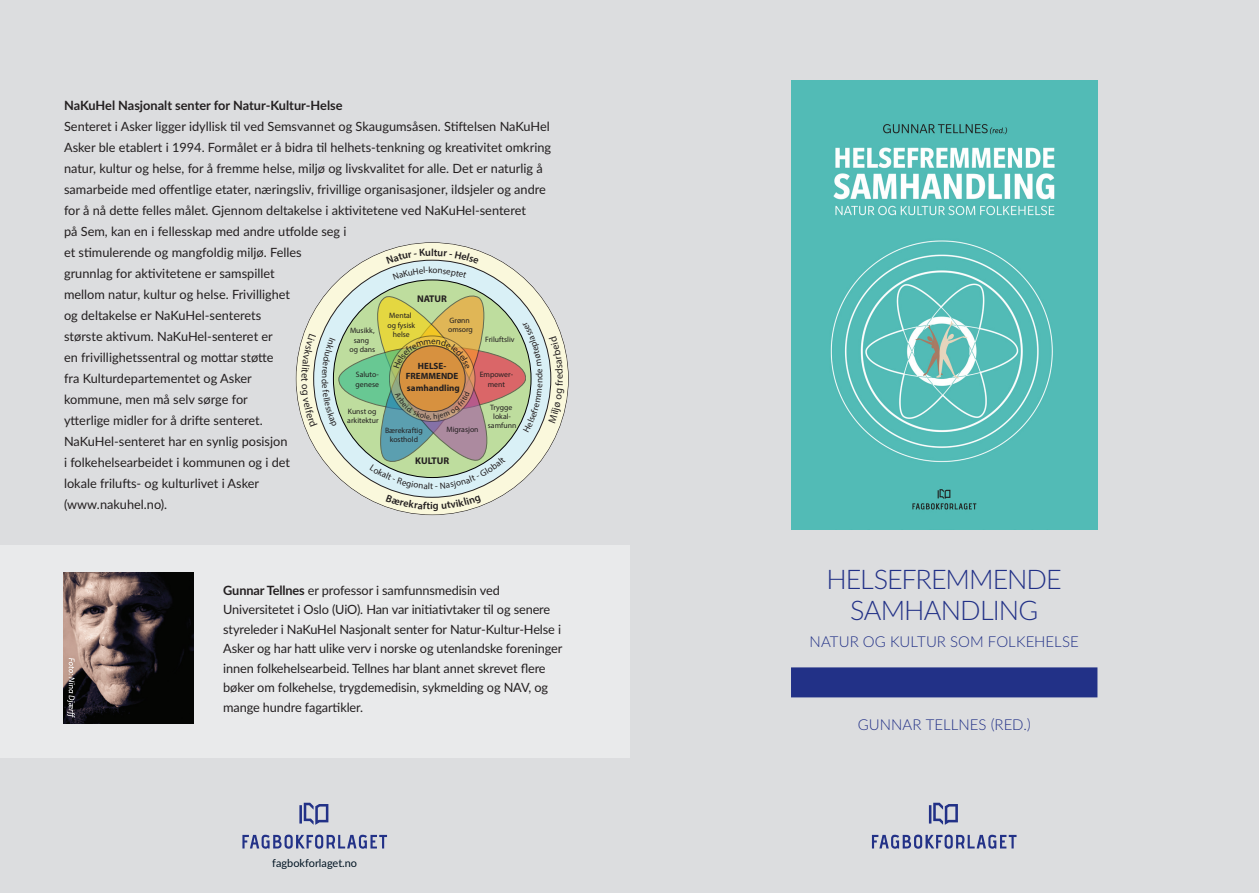
<style>
.page{position:relative;width:1259px;height:893px;background:#fff}
.page>*{position:absolute;margin:0;border:0;box-sizing:border-box;transform-origin:0 0}
.t1{font:300 27px/31.5px "Lato";letter-spacing:-.035em;color:#223187;text-align:center}
.t2{font:300 15px "Lato";letter-spacing:.005em;color:#223187}
.t3{font:12.75px/21px "Lato";color:#231f20}
.t4{font:700 12.75px "Lato";color:#231f20}
.t5{font:10.95px "Lato";color:#001322}
.t6{font:700 9.75px "Myriad Pro";color:#231f20}
.t7{font:700 9px/11.1px "Myriad Pro";color:#231f20;text-align:center}
.t8{font:7.8px/9.3px "Myriad Pro";color:#231f20;text-align:center}
.s1{font-weight:700}
</style>
<div class="page">
<div style="left:0;top:0;width:1259px;height:893px;background:linear-gradient(to right,#e0e1e2,#dcdddf)"></div>
<svg style="left:872px;top:803px;width:144px;height:46px;background:#bdc0d0"></svg>
<img style="left:791px;top:80px;width:306px;height:450px">
<div style="left:791px;top:667px;width:306px;height:30px;background:#223187"></div>
<svg style="left:242px;top:803px;width:145px;height:46px;background:#bdc0d0"></svg>
<img style="left:64px;top:573px;width:129px;height:150px">
<svg style="left:67px;top:658px;width:8px;height:60px"></svg>
<svg style="left:313px;top:260px;width:238px;height:237px;background:#dee3dc"></svg>
<div style="left:333px;top:280px;width:198px;height:197px;background:#bedd9e;border-radius:50%"></div>
<svg style="left:548px;top:337px;width:16px;height:86px"></svg>
<svg style="left:386px;top:248px;width:93px;height:32px;background:#e0ebe1"></svg>
<svg style="left:300px;top:296px;width:242px;height:215px"></svg>
<p class="t4" style="left:64px;top:96px;width:280px">NaKuHel Nasjonalt senter for Natur-Kultur-Helse</p>
<p class="t3" style="left:64px;top:116px;width:488px">Senteret i Asker ligger idyllisk til ved Semsvannet og Skaugumsåsen. Stiftelsen NaKuHel Asker ble etablert i 1994. Formålet er å bidra til helhets-tenkning og kreativitet omkring natur, kultur og helse, for å fremme helse, miljø og livskvalitet for alle. Det er naturlig å samarbeide med offentlige etater, næringsliv, frivillige organisasjoner, ildsjeler og andre for å nå dette felles målet. Gjennom deltakelse i aktivitetene ved NaKuHel-senteret<br>på Sem, kan en i fellesskap med andre utfolde seg i<br>et stimulerende og mangfoldig miljø. Felles<br>grunnlag for aktivitetene er samspillet<br>mellom natur, kultur og helse. Frivillighet<br>og deltakelse er NaKuHel-senterets<br>største aktivum. NaKuHel-senteret er<br>en frivillighetssentral og mottar støtte<br>fra Kulturdepartementet og Asker<br>kommune, men må selv sørge for<br>ytterlige midler for å drifte senteret.<br>NaKuHel-senteret har en synlig posisjon<br>i folkehelsearbeidet i kommunen og i det<br>lokale frilufts- og kulturlivet i Asker<br>(www.nakuhel.no).</p>
<p class="t6" style="left:417px;top:292px;width:31px">NATUR</p>
<p class="t8" style="left:387px;top:311px;width:29px">Mental og fysisk helse</p>
<p class="t8" style="left:448px;top:316px;width:26px;text-align:left">Grønn omsorg</p>
<p class="t8" style="left:349px;top:326px;width:27px">Musikk, sang og dans</p>
<p class="t8" style="left:356px;top:370px;width:25px;text-align:left">Saluto&shy;genese</p>
<p class="t8" style="left:485px;top:335px;width:31px">Friluftsliv</p>
<p class="t7" style="left:406px;top:360px;width:56px">HELSE-<br>FREMMENDE samhandling</p>
<p class="t8" style="left:480px;top:370px;width:35px">Empower&shy;ment</p>
<p class="t8" style="left:347px;top:407px;width:33px;text-align:left">Kunst og arkitektur</p>
<p class="t8" style="left:488px;top:402px;width:30px">Trygge lokal&shy;samfunn</p>
<p class="t8" style="left:385px;top:426px;width:39px">Bærekraftig kosthold</p>
<p class="t8" style="left:446px;top:425px;width:34px">Migrasjon</p>
<p class="t6" style="left:415px;top:454px;width:36px">KULTUR</p>
<p class="t3" style="left:223px;top:580px;width:341px;line-height:19.5px"><span class="s1">Gunnar Tellnes</span> er professor i samfunnsmedisin ved Universitetet i Oslo (UiO). Han var initiativtaker til og senere styreleder i NaKuHel Nasjonalt senter for Natur-Kultur-Helse i Asker og har hatt ulike verv i norske og utenlandske foreninger innen folkehelsearbeid. Tellnes har blant annet skrevet flere bøker om folkehelse, trygdemedisin, sykmelding og NAV, og mange hundre fagartikler.</p>
<p class="t5" style="left:272px;top:856px;width:86px">fagbokforlaget.no</p>
<p class="t1" style="left:826px;top:562px;width:237px">HELSEFREMMENDE<br>SAMHANDLING</p>
<p class="t2" style="left:809px;top:631px;width:271px">NATUR OG KULTUR SOM FOLKEHELSE</p>
<p class="t2" style="left:857px;top:714px;width:175px">GUNNAR TELLNES (RED.)</p>
</div>
